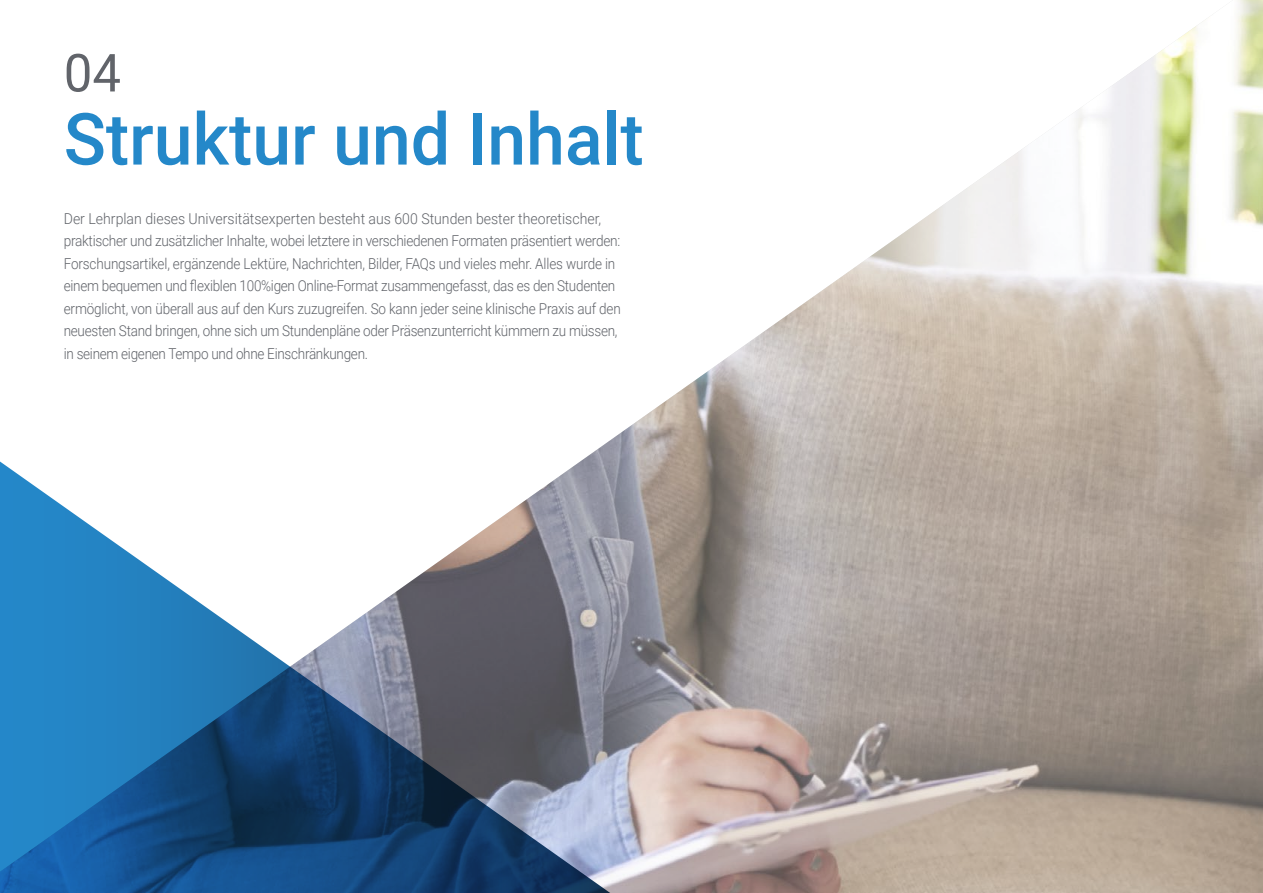
<style>
.page{position:relative;width:1263px;height:893px;background:#fff}
.page>*{position:absolute;margin:0;border:0;box-sizing:border-box;transform-origin:0 0}
.t1{font:500 72px "Roboto";color:#2488c9}
.t2{font:52.5px "Roboto";color:#61646a}
.t3{font:300 15px/22.5px "Roboto";letter-spacing:-.02em;color:#61646a;scale:.94 1}
</style>
<div class="page">
<img style="left:602px;top:0;width:661px;height:893px">
<svg style="left:0;top:446px;width:640px;height:447px"></svg>
<h2 class="t2" style="left:64px;top:36px;width:59px">04</h2>
<h1 class="t1" style="left:64px;top:89px;width:581px">Struktur und Inhalt</h1>
<p class="t3" style="left:64px;top:207px;width:594px">Der Lehrplan dieses Universitätsexperten besteht aus 600 Stunden bester theoretischer, praktischer und zusätzlicher Inhalte, wobei letztere in verschiedenen Formaten präsentiert werden:<br>Forschungsartikel, ergänzende Lektüre, Nachrichten, Bilder, FAQs und vieles mehr. Alles wurde in einem bequemen und flexiblen 100%igen Online-Format zusammengefasst, das es den Studenten ermöglicht, von überall aus auf den Kurs zuzugreifen. So kann jeder seine klinische Praxis auf den neuesten Stand bringen, ohne sich um Stundenpläne oder Präsenzunterricht kümmern zu müssen, in seinem eigenen Tempo und ohne Einschränkungen.</p>
</div>
